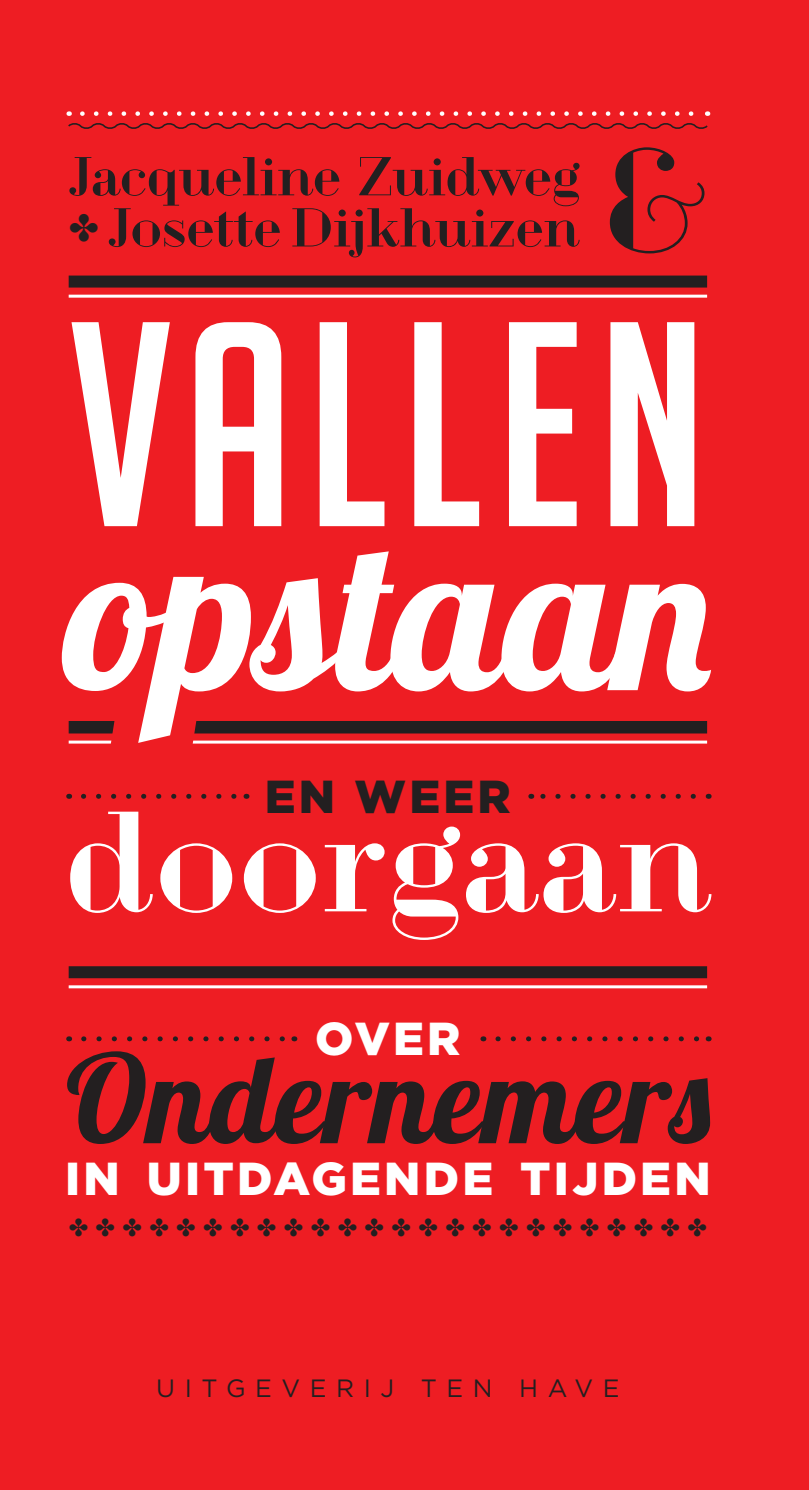
<style>
.page{position:relative;width:809px;height:1490px;background:#fff}
.page>*{position:absolute;margin:0;border:0;box-sizing:border-box;transform-origin:0 0}
.t1{font:284px "Big Noodle Titling";letter-spacing:.05em;color:#fff}
.t2{font:211px "Lobster 1.4";color:#fff}
.t3{font:137.25px "Geotica Three";color:#231f20}
.t4{font:133px "Geotica Three";letter-spacing:.02em;color:#fff}
.t5{font:122.5px "Lobster 1.4";letter-spacing:.01em;color:#231f20}
.t6{font:51px "Geotica Three";color:#231f20}
.t7{font:900 46.25px "Gotham";letter-spacing:.07em;color:#fff}
.t8{font:900 46.25px "Gotham";letter-spacing:.07em;color:#231f20}
.t9{font:25px "Zapf Dingbats ITC";color:#231f20}
.t10{font:25px "Gotham";letter-spacing:.38em;color:#231f20}
</style>
<div class="page">
<div style="left:0;top:0;width:808px;height:1489px;background:#ee1d23"></div>
<div style="left:69px;top:275px;width:637px;height:12px;background:#231f20"></div>
<div style="left:69px;top:966px;width:637px;height:12px;background:#231f20"></div>
<hr style="left:69px;top:295px;width:637px;height:3px;background:#fff">
<hr style="left:69px;top:985px;width:637px;height:3px;background:#fff">
<div style="left:69px;top:721px;width:55px;height:12px;background:#231f20"></div>
<hr style="left:69px;top:740px;width:50px;height:3px;background:#fff">
<div style="left:190px;top:721px;width:516px;height:12px;background:#231f20"></div>
<hr style="left:187px;top:740px;width:519px;height:3px;background:#fff">
<svg style="left:66px;top:111px;width:643px;height:18px"></svg>
<svg style="left:84px;top:1036px;width:201px;height:5px"></svg>
<svg style="left:497px;top:1036px;width:202px;height:5px"></svg>
<svg style="left:83px;top:793px;width:154px;height:5px"></svg>
<svg style="left:540px;top:793px;width:153px;height:5px"></svg>
<svg style="left:108px;top:721px;width:94px;height:23px"></svg>
<p class="t6" style="left:69px;top:146px;width:512px">Jacqueline Zuidweg</p>
<p class="t6" style="left:69px;top:197px;width:512px">✤ Josette Dijkhuizen</p>
<p class="t3" style="left:604px;top:119px;width:102px">&amp;</p>
<p class="t1" style="left:69px;top:272px;width:639px">VALLEN</p>
<p class="t2" style="left:65px;top:479px;width:647px">opstaan</p>
<p class="t8" style="left:265px;top:769px;width:247px">EN WEER</p>
<p class="t4" style="left:65px;top:782px;width:647px">doorgaan</p>
<p class="t7" style="left:315px;top:1011px;width:147px">OVER</p>
<p class="t5" style="left:65px;top:1020px;width:646px">Ondernemers</p>
<p class="t7" style="left:65px;top:1152px;width:646px">IN UITDAGENDE TIJDEN</p>
<p class="t9" style="left:69px;top:1215px;width:639px">✤ ✤ ✤ ✤ ✤ ✤ ✤ ✤ ✤ ✤ ✤ ✤ ✤ ✤ ✤ ✤ ✤ ✤ ✤ ✤ ✤ ✤ ✤ ✤</p>
<p class="t10" style="left:156px;top:1374px;width:464px">UITGEVERIJ TEN HAVE</p>
</div>
